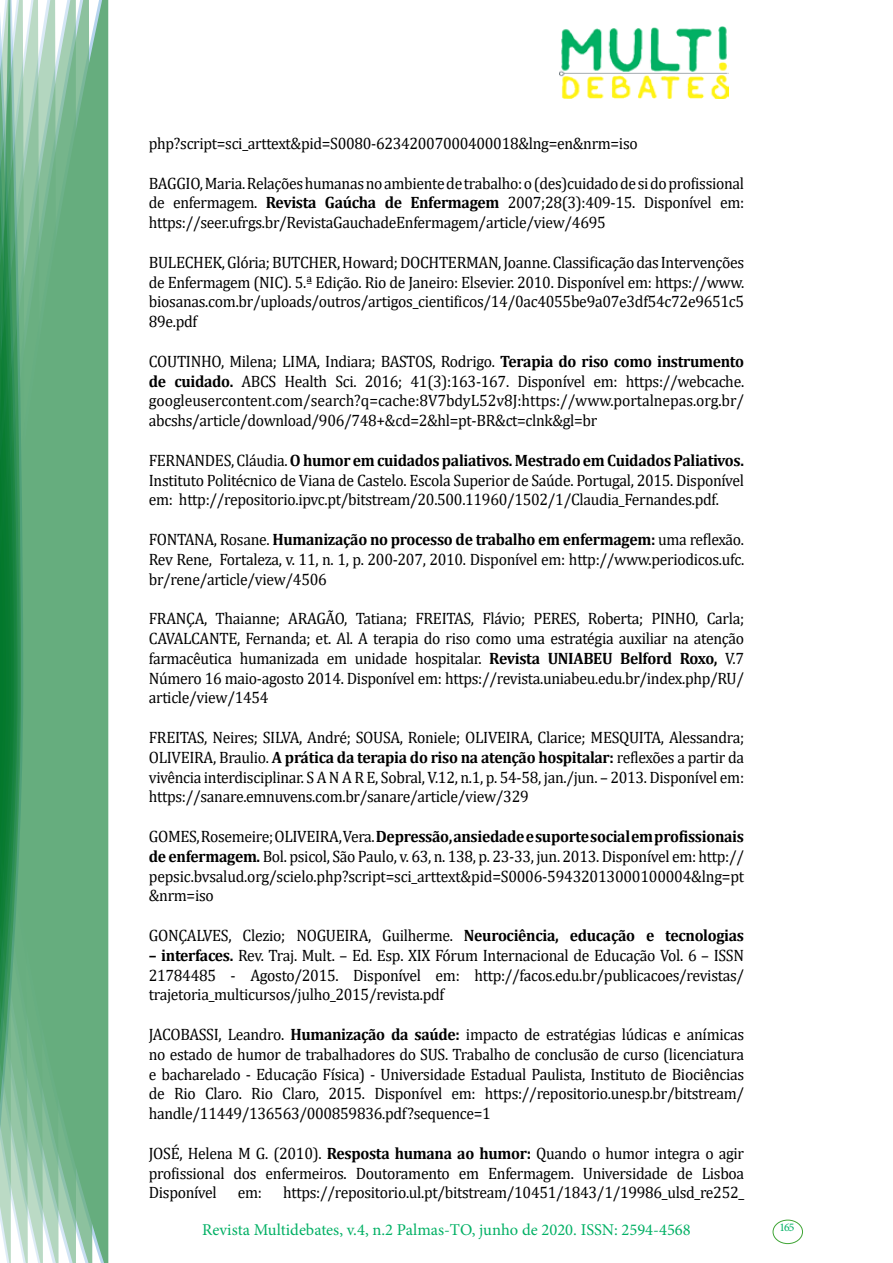
<style>
.page{position:relative;width:893px;height:1263px;background:#fff}
.page>*{position:absolute;margin:0;border:0;box-sizing:border-box;transform-origin:0 0}
.t1{font:16.5px/19.8px "Cambria";letter-spacing:-.02em;color:#000;text-align:justify;scale:.95 1}
.t2{font:16.5px "Minion Pro";color:#00b064}
.t3{font:11.7px "Minion Pro";color:#00b064}
.s1{font-weight:700}
</style>
<div class="page">
<img style="left:559px;top:26px;width:169px;height:72px">
<div style="left:95px;top:0;width:14px;height:1263px;background:#66ad7e"></div>
<svg style="left:79px;top:0;width:16px;height:1263px;background:#6cb083"></svg>
<svg style="left:62px;top:0;width:17px;height:1263px;background:#6fb287"></svg>
<svg style="left:45px;top:0;width:17px;height:1263px;background:#77b68d"></svg>
<svg style="left:30px;top:0;width:15px;height:1263px;background:#7bb891"></svg>
<svg style="left:0;top:0;width:30px;height:1263px;background:#5ba779"></svg>
<div style="left:772px;top:1219px;width:31px;height:25px;border:1px solid #3fa535;border-radius:50%"></div>
<p class="t1" style="left:149px;top:133px;width:516px">php?script=sci_arttext&amp;pid=S0080-62342007000400018&amp;lng=en&amp;nrm=iso</p>
<p class="t1" style="left:149px;top:173px;width:628px">BAGGIO, Maria. Relações humanas no ambiente de trabalho: o (des)cuidado de si do profissional de enfermagem. <span class="s1">Revista Gaúcha de Enfermagem</span> 2007;28(3):409-15. Disponível em: https://seer.ufrgs.br/RevistaGauchadeEnfermagem/article/view/4695</p>
<p class="t1" style="left:149px;top:252px;width:628px">BULECHEK, Glória; BUTCHER, Howard; DOCHTERMAN, Joanne. Classificação das Intervenções de Enfermagem (NIC). 5.ª Edição. Rio de Janeiro: Elsevier. 2010. Disponível em: https://www. biosanas.com.br/uploads/outros/artigos_cientificos/14/0ac4055be9a07e3df54c72e9651c5<br>89e.pdf</p>
<p class="t1" style="left:149px;top:351px;width:628px">COUTINHO, Milena; LIMA, Indiara; BASTOS, Rodrigo. <span class="s1">Terapia do riso como instrumento de cuidado.</span> ABCS Health Sci. 2016; 41(3):163-167. Disponível em: https://webcache. googleusercontent.com/search?q=cache:8V7bdyL52v8J:https://www.portalnepas.org.br/ abcshs/article/download/906/748+&amp;cd=2&amp;hl=pt-BR&amp;ct=clnk&amp;gl=br</p>
<p class="t1" style="left:149px;top:450px;width:628px">FERNANDES, Cláudia. <span class="s1">O humor em cuidados paliativos. Mestrado em Cuidados Paliativos.<br></span>Instituto Politécnico de Viana de Castelo. Escola Superior de Saúde. Portugal, 2015. Disponível em: http://repositorio.ipvc.pt/bitstream/20.500.11960/1502/1/Claudia_Fernandes.pdf.</p>
<p class="t1" style="left:149px;top:529px;width:628px">FONTANA, Rosane. <span class="s1">Humanização no processo de trabalho em enfermagem:</span> uma reflexão.<br>Rev Rene, Fortaleza, v. 11, n. 1, p. 200-207, 2010. Disponível em: http://www.periodicos.ufc. br/rene/article/view/4506</p>
<p class="t1" style="left:149px;top:609px;width:628px">FRANÇA, Thaianne; ARAGÃO, Tatiana; FREITAS, Flávio; PERES, Roberta; PINHO, Carla; CAVALCANTE, Fernanda; et. Al. A terapia do riso como uma estratégia auxiliar na atenção farmacêutica humanizada em unidade hospitalar. <span class="s1">Revista UNIABEU Belford Roxo,</span> V.7<br>Número 16 maio-agosto 2014. Disponível em: https://revista.uniabeu.edu.br/index.php/RU/ article/view/1454</p>
<p class="t1" style="left:149px;top:727px;width:628px">FREITAS, Neires; SILVA, André; SOUSA, Roniele; OLIVEIRA, Clarice; MESQUITA, Alessandra; OLIVEIRA, Braulio. <span class="s1">A prática da terapia do riso na atenção hospitalar:</span> reflexões a partir da vivência interdisciplinar. S A N A R E, Sobral, V.12, n.1, p. 54-58, jan./jun. – 2013. Disponível em: https://sanare.emnuvens.com.br/sanare/article/view/329</p>
<p class="t1" style="left:149px;top:826px;width:628px">GOMES, Rosemeire; OLIVEIRA, Vera. <span class="s1">Depressão, ansiedade e suporte social em profissionais de enfermagem.</span> Bol. psicol, São Paulo, v. 63, n. 138, p. 23-33, jun. 2013. Disponível em: http:// pepsic.bvsalud.org/scielo.php?script=sci_arttext&amp;pid=S0006-59432013000100004&amp;lng=pt &amp;nrm=iso</p>
<p class="t1" style="left:149px;top:925px;width:628px">GONÇALVES, Clezio; NOGUEIRA, Guilherme. <span class="s1">Neurociência, educação e tecnologias</span></p>
<p class="t1" style="left:149px;top:945px;width:628px"><span class="s1">– interfaces.</span> Rev. Traj. Mult. – Ed. Esp. XIX Fórum Internacional de Educação Vol. 6 – ISSN 21784485 - Agosto/2015. Disponível em: http://facos.edu.br/publicacoes/revistas/ trajetoria_multicursos/julho_2015/revista.pdf</p>
<p class="t1" style="left:149px;top:1024px;width:628px">JACOBASSI, Leandro. <span class="s1">Humanização da saúde:</span> impacto de estratégias lúdicas e anímicas no estado de humor de trabalhadores do SUS. Trabalho de conclusão de curso (licenciatura e bacharelado - Educação Física) - Universidade Estadual Paulista, Instituto de Biociências de Rio Claro. Rio Claro, 2015. Disponível em: https://repositorio.unesp.br/bitstream/ handle/11449/136563/000859836.pdf?sequence=1</p>
<p class="t1" style="left:149px;top:1143px;width:628px">JOSÉ, Helena M G. (2010). <span class="s1">Resposta humana ao humor:</span> Quando o humor integra o agir profissional dos enfermeiros. Doutoramento em Enfermagem. Universidade de Lisboa Disponível</p>
<p class="t1" style="left:238px;top:1183px;width:27px">em:</p>
<p class="t1" style="left:283px;top:1183px;width:487px">https://repositorio.ul.pt/bitstream/10451/1843/1/19986_ulsd_re252_</p>
<p class="t2" style="left:202px;top:1218px;width:490px">Revista Multidebates, v.4, n.2 Palmas-TO, junho de 2020. ISSN: 2594-4568</p>
<p class="t3" style="left:779px;top:1219px;width:16px">165</p>
</div>
